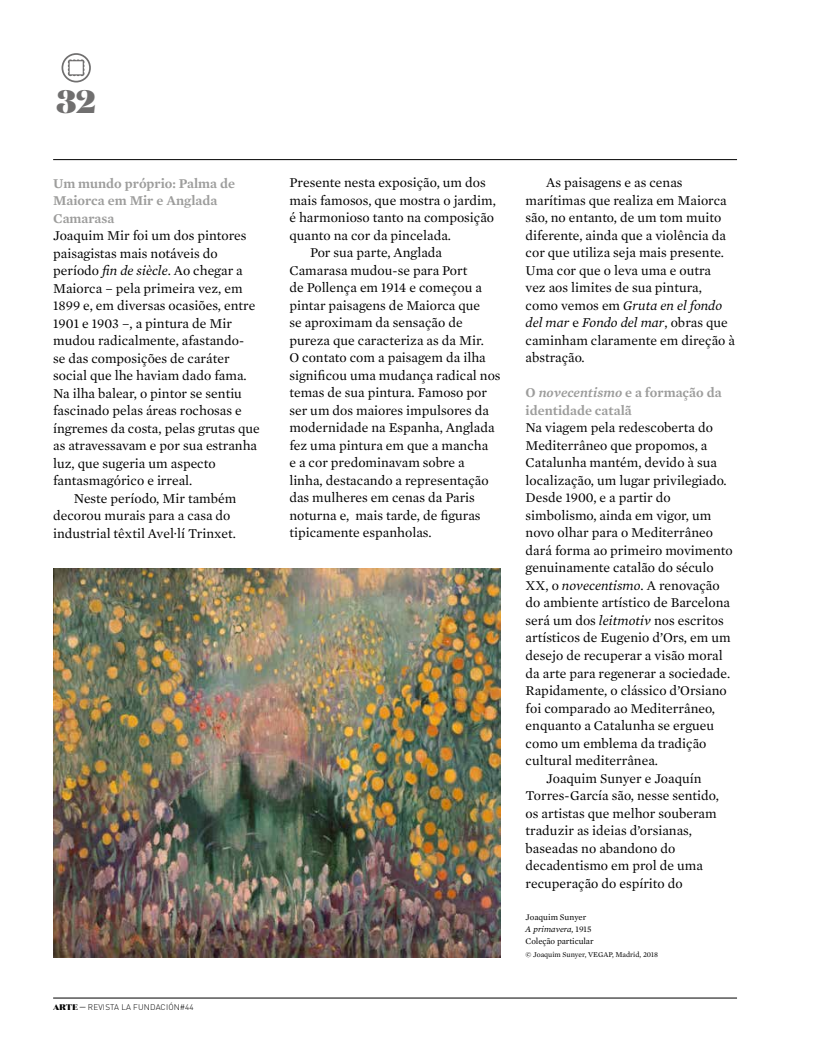
<style>
.page{position:relative;width:815px;height:1063px;background:#fff}
.page>*{position:absolute;margin:0;border:0;box-sizing:border-box;transform-origin:0 0}
.t1{font:900 32.5px "Domaine Display";color:#706f6f}
.t2{font:13.75px/17.5px "Mercury Text G1";color:#000}
.t3{font:600 13.75px/17.5px "Mercury Text G1";color:#9d9d9c}
.t4{font:8.75px/11.9px "Mercury Text G1";letter-spacing:-.01em;color:#000}
.t5{font:300 8.12px "DIN Pro";letter-spacing:.02em;color:#000}
.t6{font:7.5px "Mercury Text G1";color:#000}
.s1{font-style:italic}
.s2{font-family:"Domaine Display";font-weight:900}
.s3{font-style:inherit}
</style>
<div class="page">
<hr style="left:53px;top:159px;width:684px;height:1px;background:#000">
<hr style="left:53px;top:998px;width:684px;height:1px;background:#000">
<svg style="left:62px;top:54px;width:28px;height:28px"></svg>
<svg style="left:68px;top:59px;width:17px;height:17px"></svg>
<div style="left:62px;top:53px;width:29px;height:29px;border:2px solid #706f6f;border-radius:50%"></div>
<img style="left:53px;top:569px;width:448px;height:388px">
<h1 class="t1" style="left:56px;top:80px;width:41px">32</h1>
<p class="t3" style="left:53px;top:175px;width:183px">Um mundo próprio: Palma de<br>Maiorca em Mir e Anglada<br>Camarasa</p>
<p class="t2" style="left:53px;top:227px;width:195px">Joaquim Mir foi um dos pintores</p>
<p class="t2" style="left:53px;top:245px;width:166px">paisagistas mais notáveis do</p>
<p class="t2" style="left:53px;top:262px;width:191px">período <span class="s1">fin de siècle</span>. Ao chegar a</p>
<p class="t2" style="left:53px;top:280px;width:191px">Maiorca – pela primeira vez, em</p>
<p class="t2" style="left:53px;top:297px;width:204px">1899 e, em diversas ocasiões, entre</p>
<p class="t2" style="left:53px;top:315px;width:180px">1901 e 1903 –, a pintura de Mir</p>
<p class="t2" style="left:53px;top:332px;width:193px">mudou radicalmente, afastando-</p>
<p class="t2" style="left:53px;top:350px;width:178px">se das composições de caráter</p>
<p class="t2" style="left:53px;top:367px;width:195px">social que lhe haviam dado fama.</p>
<p class="t2" style="left:53px;top:385px;width:190px">Na ilha balear, o pintor se sentiu</p>
<p class="t2" style="left:53px;top:402px;width:190px">fascinado pelas áreas rochosas e</p>
<p class="t2" style="left:53px;top:420px;width:208px">íngremes da costa, pelas grutas que</p>
<p class="t2" style="left:53px;top:437px;width:206px">as atravessavam e por sua estranha</p>
<p class="t2" style="left:53px;top:455px;width:164px">luz, que sugeria um aspecto</p>
<p class="t2" style="left:53px;top:472px;width:141px">fantasmagórico e irreal.</p>
<p class="t2" style="left:74px;top:490px;width:164px">Neste período, Mir também</p>
<p class="t2" style="left:53px;top:507px;width:179px">decorou murais para a casa do</p>
<p class="t2" style="left:53px;top:525px;width:184px">industrial têxtil Avel·lí Trinxet.</p>
<p class="t5" style="left:53px;top:1001px;width:142px"><span class="s2">Arte —</span> REVISTA LA FUNDACIÓN#44</p>
<p class="t2" style="left:289px;top:174px;width:198px">Presente nesta exposição, um dos</p>
<p class="t2" style="left:289px;top:192px;width:208px">mais famosos, que mostra o jardim,</p>
<p class="t2" style="left:289px;top:209px;width:206px">é harmonioso tanto na composição</p>
<p class="t2" style="left:289px;top:227px;width:163px">quanto na cor da pincelada.</p>
<p class="t2" style="left:310px;top:244px;width:134px">Por sua parte, Anglada</p>
<p class="t2" style="left:289px;top:262px;width:180px">Camarasa mudou-se para Port</p>
<p class="t2" style="left:289px;top:279px;width:194px">de Pollença em 1914 e começou a</p>
<p class="t2" style="left:289px;top:297px;width:192px">pintar paisagens de Maiorca que</p>
<p class="t2" style="left:289px;top:314px;width:175px">se aproximam da sensação de</p>
<p class="t2" style="left:289px;top:332px;width:196px">pureza que caracteriza as da Mir.</p>
<p class="t2" style="left:289px;top:349px;width:198px">O contato com a paisagem da ilha</p>
<p class="t2" style="left:289px;top:367px;width:213px">significou uma mudança radical nos</p>
<p class="t2" style="left:289px;top:384px;width:199px">temas de sua pintura. Famoso por</p>
<p class="t2" style="left:289px;top:402px;width:201px">ser um dos maiores impulsores da</p>
<p class="t2" style="left:289px;top:419px;width:207px">modernidade na Espanha, Anglada</p>
<p class="t2" style="left:289px;top:437px;width:200px">fez uma pintura em que a mancha</p>
<p class="t2" style="left:289px;top:454px;width:177px">e a cor predominavam sobre a</p>
<p class="t2" style="left:289px;top:472px;width:201px">linha, destacando a representação</p>
<p class="t2" style="left:289px;top:489px;width:187px">das mulheres em cenas da Paris</p>
<p class="t2" style="left:289px;top:507px;width:193px">noturna e, mais tarde, de figuras</p>
<p class="t2" style="left:289px;top:524px;width:144px">tipicamente espanholas.</p>
<p class="t2" style="left:526px;top:174px;width:211px;text-indent:21px">As paisagens e as cenas marítimas que realiza em Maiorca são, no entanto, de um tom muito diferente, ainda que a violência da cor que utiliza seja mais presente.<br>Uma cor que o leva uma e outra<br>vez aos limites de sua pintura, como vemos em <span class="s1">Gruta en el fondo del mar</span> e <span class="s1">Fondo del mar</span>, obras que caminham claramente em direção à abstração.</p>
<p class="t3" style="left:526px;top:384px;width:198px">O <span class="s1">novecentismo</span> e a formação da identidade catalã</p>
<p class="t2" style="left:526px;top:419px;width:189px">Na viagem pela redescoberta do</p>
<p class="t2" style="left:526px;top:437px;width:183px">Mediterrâneo que propomos, a</p>
<p class="t2" style="left:526px;top:454px;width:193px">Catalunha mantém, devido à sua</p>
<p class="t2" style="left:526px;top:472px;width:203px">localização, um lugar privilegiado.</p>
<p class="t2" style="left:526px;top:489px;width:147px">Desde 1900, e a partir do</p>
<p class="t2" style="left:526px;top:507px;width:187px">simbolismo, ainda em vigor, um</p>
<p class="t2" style="left:526px;top:524px;width:189px">novo olhar para o Mediterrâneo</p>
<p class="t2" style="left:526px;top:542px;width:209px">dará forma ao primeiro movimento</p>
<p class="t2" style="left:526px;top:559px;width:190px">genuinamente catalão do século</p>
<p class="t2" style="left:526px;top:577px;width:196px">XX<span class="s3">,</span> o <span class="s1">novecentismo</span>. A renovação</p>
<p class="t2" style="left:526px;top:594px;width:206px">do ambiente artístico de Barcelona</p>
<p class="t2" style="left:526px;top:612px;width:200px">será um dos <span class="s1">leitmotiv</span> nos escritos</p>
<p class="t2" style="left:526px;top:629px;width:207px">artísticos de Eugenio d’Ors, em um</p>
<p class="t2" style="left:526px;top:647px;width:198px">desejo de recuperar a visão moral</p>
<p class="t2" style="left:526px;top:664px;width:206px">da arte para regenerar a sociedade.</p>
<p class="t2" style="left:526px;top:682px;width:203px">Rapidamente, o clássico d’Orsiano</p>
<p class="t2" style="left:526px;top:699px;width:191px">foi comparado ao Mediterrâneo,</p>
<p class="t2" style="left:526px;top:717px;width:190px">enquanto a Catalunha se ergueu</p>
<p class="t2" style="left:526px;top:734px;width:182px">como um emblema da tradição</p>
<p class="t2" style="left:526px;top:752px;width:134px">cultural mediterrânea.</p>
<p class="t2" style="left:546px;top:769px;width:157px">Joaquim Sunyer e Joaquín</p>
<p class="t2" style="left:526px;top:787px;width:195px">Torres-García são, nesse sentido,</p>
<p class="t2" style="left:526px;top:804px;width:193px">os artistas que melhor souberam</p>
<p class="t2" style="left:526px;top:822px;width:168px">traduzir as ideias d’orsianas,</p>
<p class="t2" style="left:526px;top:839px;width:151px">baseadas no abandono do</p>
<p class="t2" style="left:526px;top:857px;width:179px">decadentismo em prol de uma</p>
<p class="t2" style="left:526px;top:874px;width:159px">recuperação do espírito do</p>
<p class="t4" style="left:526px;top:912px;width:69px">Joaquim Sunyer<br><span class="s1">A primavera,</span> 1915<br>Coleção particular</p>
<p class="t6" style="left:526px;top:950px;width:134px">© Joaquim Sunyer, VEGAP, Madrid, 2018</p>
</div>
